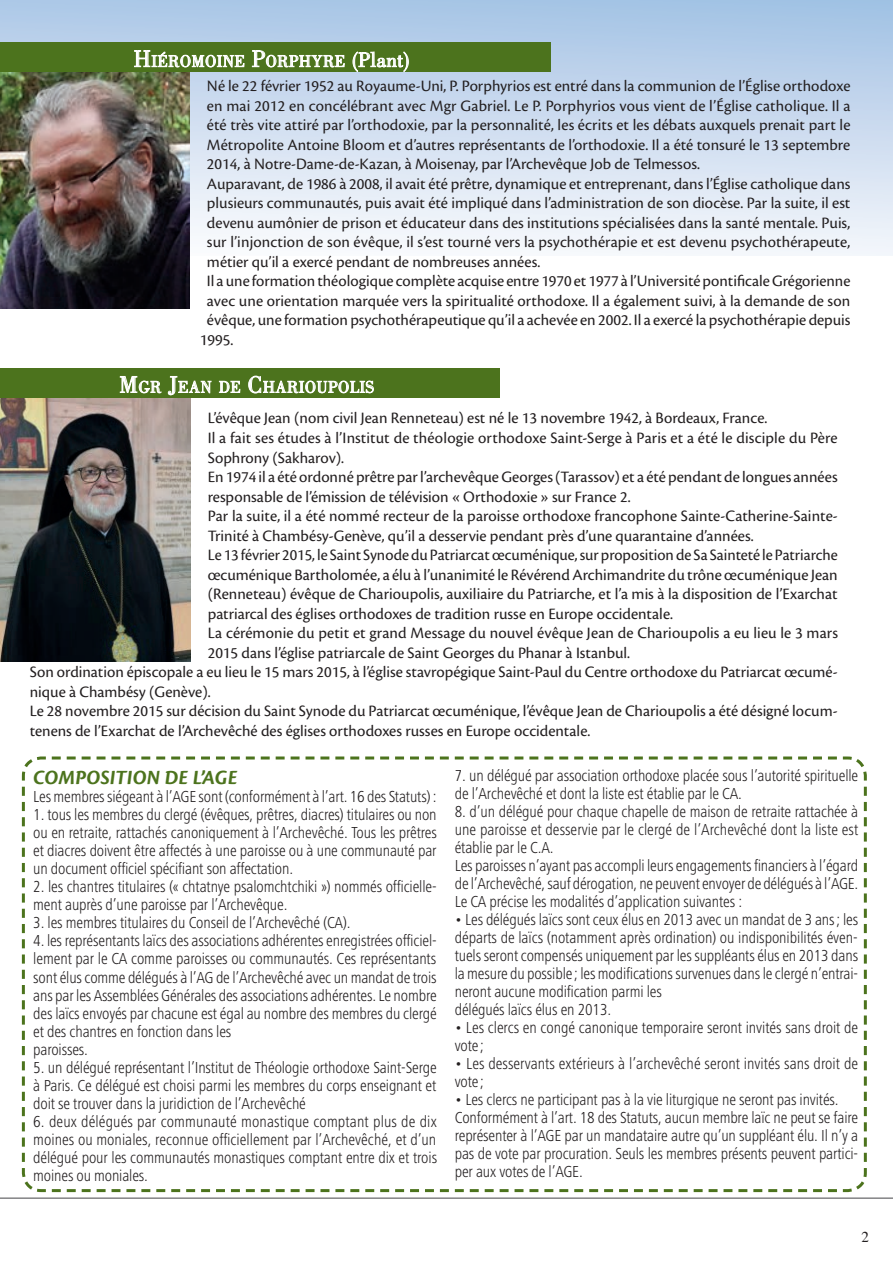
<style>
.page{position:relative;width:893px;height:1263px;background:#fff}
.page>*{position:absolute;margin:0;border:0;box-sizing:border-box;transform-origin:0 0}
.t1{font:italic 700 21px "Cronos Pro";color:#4c731d}
.t2{font:16.8px "Bodoni";letter-spacing:.03em;color:#fff}
.t3{font:16.5px "Cronos Pro";color:#231f20}
.t4{font:300 condensed 16.5px/18px "Frutiger Next LT";letter-spacing:-.01em;color:#231f20}
.t5{font:15px "Times";color:#231f20}
.s1{font-size:24px}
.s2{font-size:21px}
</style>
<div class="page">
<div style="left:0;top:0;width:893px;height:255px;background:linear-gradient(to bottom,#a4c1e1,#f9f9fd)"></div>
<hr style="left:0;top:1197px;width:893px;height:2px;background:#636366">
<svg style="left:21px;top:756px;width:846px;height:437px"></svg>
<img style="left:0;top:72px;width:190px;height:236px">
<div style="left:0;top:43px;width:550px;height:29px;background:#4c731d"></div>
<svg style="left:134px;top:50px;width:111px;height:47px"></svg>
<svg style="left:251px;top:50px;width:94px;height:47px"></svg>
<svg style="left:352px;top:51px;width:57px;height:22px"></svg>
<img style="left:0;top:398px;width:191px;height:263px">
<div style="left:0;top:368px;width:500px;height:30px;background:#4c731d"></div>
<svg style="left:119px;top:376px;width:93px;height:47px"></svg>
<svg style="left:218px;top:380px;width:23px;height:13px"></svg>
<svg style="left:248px;top:375px;width:126px;height:19px"></svg>
<p class="t2" style="left:134px;top:52px;width:277px"><span class="s1">H</span>IÉROMOINE <span class="s1">P</span>ORPHYRE <span class="s2">(Plant)</span></p>
<p class="t3" style="left:207px;top:77px;width:645px">Né le 22 février 1952 au Royaume-Uni, P. Porphyrios est entré dans la communion de l’Église orthodoxe</p>
<p class="t3" style="left:207px;top:96px;width:645px">en mai 2012 en concélébrant avec Mgr Gabriel. Le P. Porphyrios vous vient de l’Église catholique. Il a</p>
<p class="t3" style="left:207px;top:116px;width:645px">été très vite attiré par l’orthodoxie, par la personnalité, les écrits et les débats auxquels prenait part le</p>
<p class="t3" style="left:207px;top:135px;width:645px">Métropolite Antoine Bloom et d’autres représentants de l’orthodoxie. Il a été tonsuré le 13 septembre</p>
<p class="t3" style="left:207px;top:155px;width:495px">2014, à Notre-Dame-de-Kazan, à Moisenay, par l’Archevêque Job de Telmessos.</p>
<p class="t3" style="left:207px;top:174px;width:645px">Auparavant, de 1986 à 2008, il avait été prêtre, dynamique et entreprenant, dans l’Église catholique dans</p>
<p class="t3" style="left:207px;top:194px;width:645px">plusieurs communautés, puis avait été impliqué dans l’administration de son diocèse. Par la suite, il est</p>
<p class="t3" style="left:207px;top:213px;width:645px">devenu aumônier de prison et éducateur dans des institutions spécialisées dans la santé mentale. Puis,</p>
<p class="t3" style="left:207px;top:233px;width:645px">sur l’injonction de son évêque, il s’est tourné vers la psychothérapie et est devenu psychothérapeute,</p>
<p class="t3" style="left:207px;top:252px;width:335px">métier qu’il a exercé pendant de nombreuses années.</p>
<p class="t3" style="left:207px;top:272px;width:645px">Il a une formation théologique complète acquise entre 1970 et 1977 à l’Université pontificale Grégorienne</p>
<p class="t3" style="left:207px;top:291px;width:645px">avec une orientation marquée vers la spiritualité orthodoxe. Il a également suivi, à la demande de son</p>
<p class="t3" style="left:207px;top:311px;width:645px">évêque, une formation psychothérapeutique qu’il a achevée en 2002. Il a exercé la psychothérapie depuis</p>
<p class="t3" style="left:200px;top:330px;width:35px">1995.</p>
<p class="t2" style="left:119px;top:378px;width:256px"><span class="s1">M</span>GR <span class="s1">J</span>EAN DE <span class="s1">C</span> HARIOUPOLIS</p>
<p class="t3" style="left:208px;top:409px;width:561px">L’évêque Jean (nom civil Jean Renneteau) est né le 13 novembre 1942, à Bordeaux, France.</p>
<p class="t3" style="left:208px;top:428px;width:631px">Il a fait ses études à l’Institut de théologie orthodoxe Saint-Serge à Paris et a été le disciple du Père</p>
<p class="t3" style="left:208px;top:448px;width:138px">Sophrony (Sakharov).</p>
<p class="t3" style="left:208px;top:467px;width:631px">En 1974 il a été ordonné prêtre par l’archevêque Georges (Tarassov) et a été pendant de longues années</p>
<p class="t3" style="left:208px;top:487px;width:424px">responsable de l’émission de télévision « Orthodoxie » sur France 2.</p>
<p class="t3" style="left:208px;top:506px;width:632px">Par la suite, il a été nommé recteur de la paroisse orthodoxe francophone Sainte-Catherine-Sainte-</p>
<p class="t3" style="left:208px;top:526px;width:548px">Trinité à Chambésy-Genève, qu’il a desservie pendant près d’une quarantaine d’années.</p>
<p class="t3" style="left:208px;top:545px;width:632px">Le 13 février 2015, le Saint Synode du Patriarcat œcuménique, sur proposition de Sa Sainteté le Patriarche</p>
<p class="t3" style="left:208px;top:565px;width:631px">œcuménique Bartholomée, a élu à l’unanimité le Révérend Archimandrite du trône œcuménique Jean</p>
<p class="t3" style="left:208px;top:584px;width:631px">(Renneteau) évêque de Charioupolis, auxiliaire du Patriarche, et l’a mis à la disposition de l’Exarchat</p>
<p class="t3" style="left:208px;top:604px;width:467px">patriarcal des églises orthodoxes de tradition russe en Europe occidentale.</p>
<p class="t3" style="left:208px;top:623px;width:632px">La cérémonie du petit et grand Message du nouvel évêque Jean de Charioupolis a eu lieu le 3 mars</p>
<p class="t3" style="left:208px;top:643px;width:424px">2015 dans l’église patriarcale de Saint Georges du Phanar à Istanbul.</p>
<p class="t3" style="left:30px;top:662px;width:809px">Son ordination épiscopale a eu lieu le 15 mars 2015, à l’église stavropégique Saint-Paul du Centre orthodoxe du Patriarcat œcumé-</p>
<p class="t3" style="left:30px;top:682px;width:182px">nique à Chambésy (Genève).</p>
<p class="t3" style="left:30px;top:701px;width:809px">Le 28 novembre 2015 sur décision du Saint Synode du Patriarcat œcuménique, l’évêque Jean de Charioupolis a été désigné locum-</p>
<p class="t3" style="left:30px;top:721px;width:562px">tenens de l’Exarchat de l’Archevêché des églises orthodoxes russes en Europe occidentale.</p>
<p class="t1" style="left:33px;top:766px;width:205px">COMPOSITION DE L’AGE</p>
<p class="t4" style="left:33px;top:788px;width:405px">Les membres siégeant à l’AGE sont (conformément à l’art. 16 des Statuts) :</p>
<p class="t4" style="left:33px;top:806px;width:405px;text-align:justify">1. tous les membres du clergé (évêques, prêtres, diacres) titulaires ou non ou en retraite, rattachés canoniquement à l’Archevêché. Tous les prêtres et diacres doivent être affectés à une paroisse ou à une communauté par un document officiel spécifiant son affectation.</p>
<p class="t4" style="left:33px;top:878px;width:405px">2. les chantres titulaires (« chtatnye psalomchtchiki ») nommés officielle&shy;ment auprès d’une paroisse par l’Archevêque.</p>
<p class="t4" style="left:33px;top:914px;width:319px">3. les membres titulaires du Conseil de l’Archevêché (CA).</p>
<p class="t4" style="left:33px;top:932px;width:405px">4. les représentants laïcs des associations adhérentes enregistrées officiel&shy;lement par le CA comme paroisses ou communautés. Ces représentants sont élus comme délégués à l’AG de l’Archevêché avec un mandat de trois ans par les Assemblées Générales des associations adhérentes. Le nombre des laïcs envoyés par chacune est égal au nombre des membres du clergé et des chantres en fonction dans les<br>paroisses.</p>
<p class="t4" style="left:33px;top:1058px;width:405px;text-align:justify">5. un délégué représentant l’Institut de Théologie orthodoxe Saint-Serge à Paris. Ce délégué est choisi parmi les membres du corps enseignant et doit se trouver dans la juridiction de l’Archevêché</p>
<p class="t4" style="left:33px;top:1112px;width:405px;text-align:justify">6. deux délégués par communauté monastique comptant plus de dix moines ou moniales, reconnue officiellement par l’Archevêché, et d’un délégué pour les communautés monastiques comptant entre dix et trois moines ou moniales.</p>
<p class="t4" style="left:455px;top:766px;width:405px">7. un délégué par association orthodoxe placée sous l’autorité spirituelle de l’Archevêché et dont la liste est établie par le CA.</p>
<p class="t4" style="left:455px;top:802px;width:405px">8. d’un délégué pour chaque chapelle de maison de retraite rattachée à une paroisse et desservie par le clergé de l’Archevêché dont la liste est établie par le C.A.<br>Les paroisses n’ayant pas accompli leurs engagements financiers à l’égard de l’Archevêché, sauf dérogation, ne peuvent envoyer de délégués à l’AGE.<br>Le CA précise les modalités d’application suivantes :</p>
<p class="t4" style="left:455px;top:910px;width:405px">• Les délégués laïcs sont ceux élus en 2013 avec un mandat de 3 ans; les départs de laïcs (notamment après ordination) ou indisponibilités éven&shy;tuels seront compensés uniquement par les suppléants élus en 2013 dans la mesure du possible ; les modifications survenues dans le clergé n’entrai&shy;neront aucune modification parmi les<br>délégués laïcs élus en 2013.</p>
<p class="t4" style="left:455px;top:1018px;width:405px">• Les clercs en congé canonique temporaire seront invités sans droit de vote ;</p>
<p class="t4" style="left:455px;top:1054px;width:405px">• Les desservants extérieurs à l’archevêché seront invités sans droit de vote ;</p>
<p class="t4" style="left:455px;top:1090px;width:405px">• Les clercs ne participant pas à la vie liturgique ne seront pas invités.<br>Conformément à l’art. 18 des Statuts, aucun membre laïc ne peut se faire représenter à l’AGE par un mandataire autre qu’un suppléant élu. Il n’y a pas de vote par procuration. Seuls les membres présents peuvent partici&shy;per aux votes de l’AGE.</p>
<p class="t5" style="left:862px;top:1222px;width:9px">2</p>
</div>
